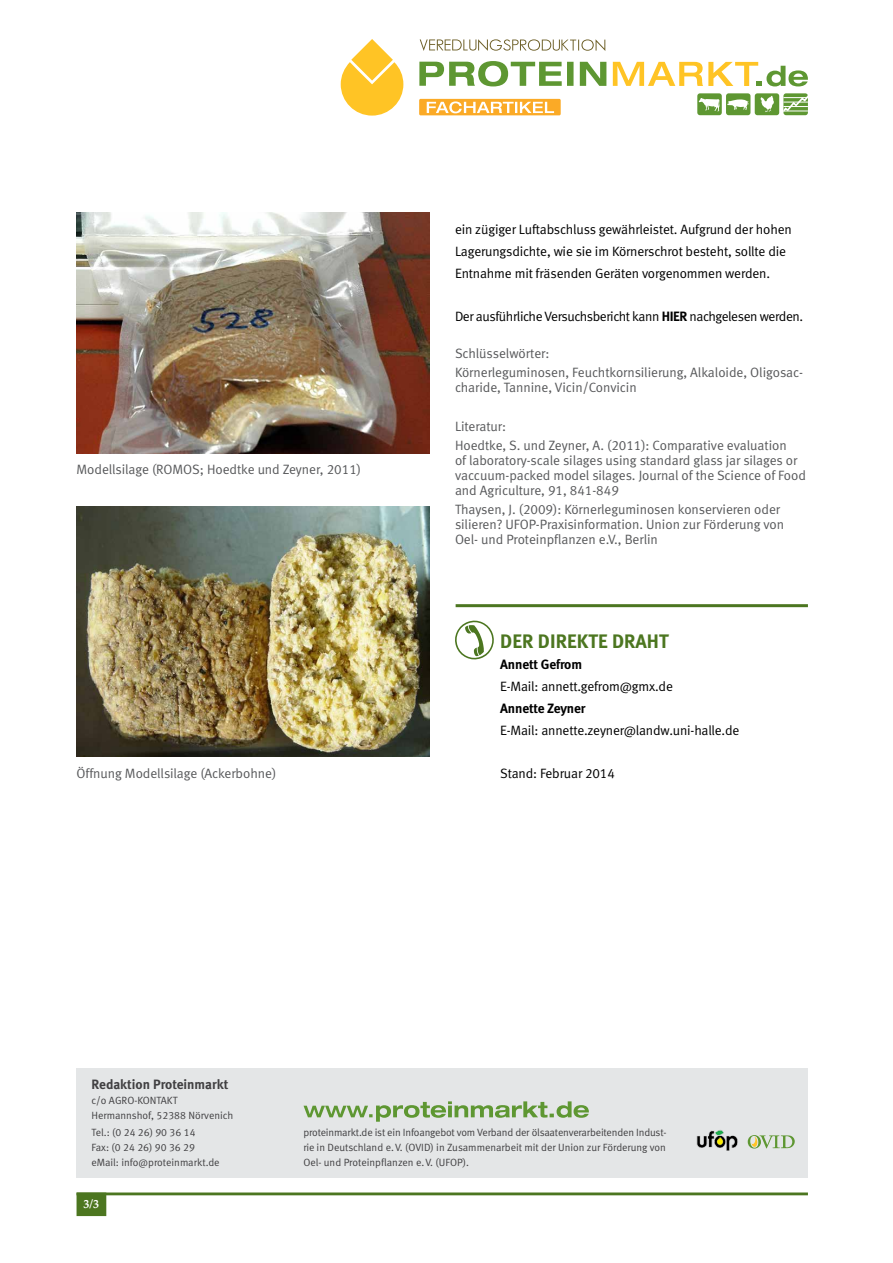
<style>
.page{position:relative;width:893px;height:1263px;background:#fff}
.page>*{position:absolute;margin:0;border:0;box-sizing:border-box;transform-origin:0 0}
.t1{font:19.5px "Meta Bold LF";letter-spacing:.005em;color:#4c7620}
.t2{font:13.5px/15px "Meta Normal LF";letter-spacing:-.005em;color:#58595b}
.t3{font:13.5px/21.8px "Meta Normal LF";letter-spacing:-.01em;color:#000}
.t4{font:13.5px "Meta Normal LF";letter-spacing:-.03em;color:#000}
.t5{font:13.5px "Meta Bold LF";letter-spacing:-.01em;color:#000}
.t6{font:13.5px "Meta Bold LF";color:#414042}
.t7{font:700 12px "Palatino Linotype";color:#fff}
.t8{font:10.5px/15px "Meta Normal LF";color:#414042}
.s1{font-family:"Meta Bold LF"}
</style>
<div class="page">
<hr style="left:77px;top:1192px;width:731px;height:3px;background:#4c7620">
<div style="left:77px;top:1192px;width:29px;height:24px;background:#4c7620;border:2px solid #4c7620"></div>
<svg style="left:419px;top:61px;width:143px;height:25px"></svg>
<div style="left:567px;top:62px;width:7px;height:24px;background:#5e9732"></div>
<svg style="left:580px;top:62px;width:26px;height:24px"></svg>
<svg style="left:341px;top:39px;width:62px;height:77px"></svg>
<svg style="left:420px;top:39px;width:185px;height:12px"></svg>
<div style="left:726px;top:93px;width:24px;height:22px;background:#5e9732;border-radius:3px"></div>
<svg style="left:727px;top:99px;width:21px;height:11px"></svg>
<div style="left:697px;top:93px;width:25px;height:22px;background:#5e9732;border-radius:3px"></div>
<svg style="left:699px;top:98px;width:21px;height:13px"></svg>
<div style="left:755px;top:93px;width:24px;height:22px;background:#5e9732;border-radius:3px"></div>
<svg style="left:760px;top:95px;width:14px;height:17px"></svg>
<div style="left:783px;top:93px;width:25px;height:22px;background:#5e9732;border-radius:3px"></div>
<svg style="left:783px;top:93px;width:25px;height:21px"></svg>
<svg style="left:613px;top:62px;width:195px;height:24px"></svg>
<div style="left:419px;top:99px;width:142px;height:16px;background:#fbaa26;border-radius:2px"></div>
<svg style="left:427px;top:101px;width:127px;height:12px"></svg>
<div style="left:77px;top:1068px;width:731px;height:110px;background:#e4e6e7"></div>
<svg style="left:304px;top:1101px;width:285px;height:21px;background:#b9ccad"></svg>
<svg style="left:748px;top:1135px;width:47px;height:13px"></svg>
<img style="left:692px;top:1128px;width:50px;height:27px">
<svg style="left:455px;top:620px;width:39px;height:40px"></svg>
<hr style="left:456px;top:604px;width:352px;height:3px;background:#4c7620">
<img style="left:77px;top:213px;width:352px;height:241px">
<img style="left:77px;top:506px;width:352px;height:250px">
<p class="t2" style="left:77px;top:462px;width:286px">Modellsilage (ROMOS; Hoedtke und Zeyner, 2011)</p>
<p class="t2" style="left:77px;top:766px;width:201px">Öffnung Modellsilage (Ackerbohne)</p>
<p class="t3" style="left:455px;top:219px;width:338px">ein zügiger Luftabschluss gewährleistet. Aufgrund der hohen<br>Lagerungsdichte, wie sie im Körnerschrot besteht, sollte die<br>Entnahme mit fräsenden Geräten vorgenommen werden.</p>
<p class="t4" style="left:455px;top:309px;width:350px">Der ausführliche Versuchsbericht kann <span class="s1">HIER</span> nachgelesen werden.</p>
<p class="t2" style="left:455px;top:344px;width:350px;line-height:19.2px">Schlüsselwörter:<br>Körnerleguminosen, Feuchtkornsilierung, Alkaloide, Oligosac-</p>
<p class="t2" style="left:455px;top:380px;width:183px">charide, Tannine, Vicin/Convicin</p>
<p class="t2" style="left:455px;top:416px;width:333px;line-height:19.2px">Literatur:<br>Hoedtke, S. und Zeyner, A. (2011): Comparative evaluation</p>
<p class="t2" style="left:455px;top:453px;width:352px">of laboratory-scale silages using standard glass jar silages or vaccuum-packed model silages. Journal of the Science of Food and Agriculture, 91, 841-849</p>
<p class="t2" style="left:455px;top:502px;width:331px">Thaysen, J. (2009): Körnerleguminosen konservieren oder silieren? UFOP-Praxisinformation. Union zur Förderung von<br>Oel- und Proteinpflanzen e.V., Berlin</p>
<h1 class="t1" style="left:500px;top:629px;width:170px">DER DIREKTE DRAHT</h1>
<p class="t5" style="left:500px;top:657px;width:83px">Annett Gefrom</p>
<p class="t3" style="left:500px;top:675px;width:174px">E-Mail: annett.gefrom@gmx.de</p>
<p class="t5" style="left:500px;top:700px;width:87px">Annette Zeyner</p>
<p class="t3" style="left:500px;top:719px;width:241px">E-Mail: annette.zeyner@landw.uni-halle.de</p>
<p class="t3" style="left:500px;top:762px;width:116px">Stand: Februar 2014</p>
<p class="t6" style="left:91px;top:1076px;width:138px">Redaktion Proteinmarkt</p>
<p class="t8" style="left:91px;top:1093px;width:143px">c/o AGRO-KONTAKT<br>Hermannshof, 52388 Nörvenich</p>
<p class="t8" style="left:91px;top:1124px;width:130px">Tel.: (0 24 26) 90 36 14<br>Fax: (0 24 26) 90 36 29 eMail: info@proteinmarkt.de</p>
<p class="t8" style="left:303px;top:1124px;width:364px;text-align:justify">proteinmarkt.de ist ein Infoangebot vom Verband der ölsaatenverarbeitenden Indust&shy;rie in Deutschland e.V. (OVID) in Zusammenarbeit mit der Union zur Förderung von Oel- und Proteinpflanzen e.V. (UFOP).</p>
<p class="t7" style="left:84px;top:1195px;width:17px">3/3</p>
</div>
